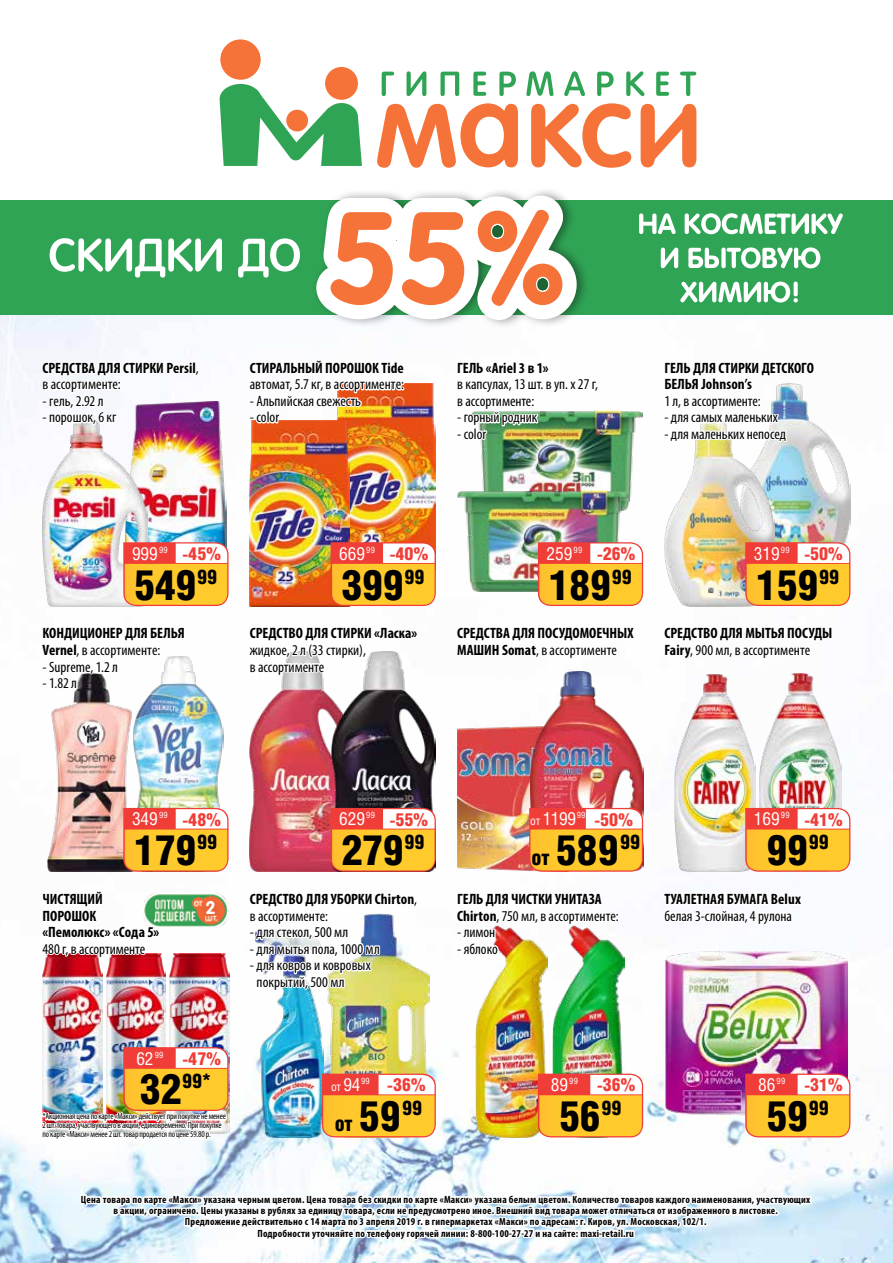
<style>
.page{position:relative;width:893px;height:1263px;background:#fff}
.page>*{position:absolute;margin:0;border:0;box-sizing:border-box;transform-origin:0 0}
.t1{font:900 42px "Helios Cond";letter-spacing:-.01em;color:#000}
.t2{font:900 21px "Helios Cond";color:#000}
.t3{font:900 20.1px "Helios Cond";color:#000}
.t4{font:900 18px "Helios Cond";color:#f13d37}
.t5{font:18px "Helios Cond C";color:#fff}
.t6{font:700 18px "Rotonda C";color:#fff}
.t7{font:700 condensed 15px/16.5px "Myriad Pro";color:#000}
.t8{font:condensed 15px/16.5px "Myriad Pro";color:#000}
.t9{font:700 condensed 10.5px/11.2px "Myriad Pro";letter-spacing:.02em;color:#000;text-align:center}
.t10{font:condensed 9px/9px "Myriad Pro";letter-spacing:-.02em;color:#000}
.s1{font-weight:400}
.s2{font-family:"Helios Cond C";font-weight:400;color:#fff}
.s3{font-size:42px}
.s4{font-family:"Helios Cond C";font-weight:400;font-size:12px;color:#fff}
.s5{font-family:"Helios Cond C";font-weight:400;font-size:12px}
.s6{font-size:12px}
.s7{font-size:12px;color:#f13d37}
.s8{font-family:"Helios Cond";font-weight:900;color:#f13d37}
.s9{font-size:21px}
.s10{font-size:21px;color:#fff}
</style>
<div class="page">
<img style="left:0;top:315px;width:893px;height:948px">
<svg style="left:219px;top:84px;width:143px;height:82px"></svg>
<div style="left:220px;top:39px;width:41px;height:41px;background:#f57238;border-radius:50%"></div>
<div style="left:325px;top:67px;width:33px;height:33px;background:#f57238;border-radius:50%"></div>
<svg style="left:377px;top:103px;width:319px;height:65px"></svg>
<svg style="left:382px;top:71px;width:314px;height:25px"></svg>
<div style="left:0;top:201px;width:893px;height:114px;background:#30a455"></div>
<svg style="left:661px;top:247px;width:159px;height:21px"></svg>
<svg style="left:639px;top:213px;width:204px;height:21px"></svg>
<img style="left:148px;top:466px;width:79px;height:70px">
<img style="left:170px;top:954px;width:60px;height:57px">
<img style="left:106px;top:971px;width:60px;height:40px">
<img style="left:43px;top:971px;width:59px;height:40px">
<img style="left:255px;top:1004px;width:68px;height:7px">
<img style="left:323px;top:1004px;width:107px;height:7px">
<img style="left:552px;top:961px;width:73px;height:50px">
<img style="left:475px;top:961px;width:73px;height:50px">
<img style="left:457px;top:726px;width:74px;height:75px">
<img style="left:531px;top:692px;width:112px;height:109px">
<img style="left:471px;top:411px;width:171px;height:100px">
<img style="left:457px;top:491px;width:171px;height:45px">
<img style="left:775px;top:384px;width:75px;height:152px">
<img style="left:664px;top:456px;width:111px;height:80px">
<img style="left:136px;top:699px;width:88px;height:109px">
<img style="left:48px;top:699px;width:88px;height:109px">
<img style="left:250px;top:689px;width:81px;height:112px">
<img style="left:331px;top:689px;width:105px;height:112px">
<svg style="left:663px;top:282px;width:153px;height:174px"></svg>
<img style="left:40px;top:808px;width:189px;height:163px">
<svg style="left:455px;top:536px;width:188px;height:156px"></svg>
<img style="left:43px;top:466px;width:105px;height:70px">
<img style="left:40px;top:536px;width:189px;height:163px">
<img style="left:760px;top:695px;width:81px;height:109px">
<img style="left:674px;top:695px;width:81px;height:109px">
<img style="left:662px;top:536px;width:188px;height:159px">
<img style="left:248px;top:801px;width:188px;height:203px">
<img style="left:350px;top:466px;width:86px;height:76px">
<img style="left:250px;top:466px;width:100px;height:76px">
<img style="left:246px;top:542px;width:190px;height:147px">
<img style="left:455px;top:801px;width:188px;height:160px">
<img style="left:665px;top:951px;width:183px;height:60px">
<svg style="left:662px;top:804px;width:188px;height:140px"></svg>
<img style="left:40px;top:1011px;width:810px;height:252px">
<img style="left:41px;top:190px;width:560px;height:276px">
<h3 class="t7" style="left:43px;top:359px;width:158px">СРЕДСТВА ДЛЯ СТИРКИ Persil<span class="s1">, в ассортименте:</span></h3>
<h3 class="t8" style="left:43px;top:392px;width:62px">- гель, 2.92 л</h3>
<h3 class="t8" style="left:43px;top:409px;width:76px">- порошок, 6 кг</h3>
<h3 class="t7" style="left:250px;top:359px;width:156px">СТИРАЛЬНЫЙ ПОРОШОК Tide</h3>
<h3 class="t8" style="left:250px;top:376px;width:156px">автомат, 5.7 кг, в ассортименте:</h3>
<h3 class="t8" style="left:250px;top:392px;width:113px">- Альпийская свежесть</h3>
<h3 class="t8" style="left:250px;top:409px;width:31px">- color</h3>
<h3 class="t7" style="left:457px;top:359px;width:93px">ГЕЛЬ «Ariel 3 в 1»</h3>
<h3 class="t8" style="left:457px;top:376px;width:143px">в капсулах, 13 шт. в уп. х 27 г, в ассортименте:</h3>
<h3 class="t8" style="left:457px;top:409px;width:82px">- горный родник</h3>
<h3 class="t8" style="left:457px;top:425px;width:31px">- color</h3>
<h3 class="t7" style="left:664px;top:359px;width:151px">ГЕЛЬ ДЛЯ СТИРКИ ДЕТСКОГО<br>БЕЛЬЯ Johnson’s</h3>
<h3 class="t8" style="left:664px;top:392px;width:98px">1 л, в ассортименте:</h3>
<h3 class="t8" style="left:664px;top:409px;width:115px">- для самых маленьких</h3>
<h3 class="t8" style="left:664px;top:425px;width:123px">- для маленьких непосед</h3>
<h3 class="t4" style="left:132px;top:543px;width:90px"><span class="s2">999</span><sup>99</sup> -45%</h3>
<h3 class="t4" style="left:339px;top:543px;width:90px"><span class="s2">669</span><sup>99</sup> -40%</h3>
<h3 class="t4" style="left:547px;top:543px;width:90px"><span class="s2">259</span><sup>99</sup> -26%</h3>
<h3 class="t4" style="left:754px;top:543px;width:90px"><span class="s2">319</span><sup>99</sup> -50%</h3>
<h1 class="t1" style="left:134px;top:561px;width:84px">549<sup>99</sup></h1>
<h1 class="t1" style="left:342px;top:561px;width:84px">399<sup>99</sup></h1>
<h1 class="t1" style="left:549px;top:561px;width:84px">189<sup>99</sup></h1>
<h1 class="t1" style="left:756px;top:561px;width:84px">159<sup>99</sup></h1>
<h3 class="t7" style="left:43px;top:625px;width:144px">КОНДИЦИОНЕР ДЛЯ БЕЛЬЯ<br>Vernel<span class="s1">, в ассортименте:</span></h3>
<h3 class="t8" style="left:43px;top:658px;width:77px">- Supreme, 1.2 л</h3>
<h3 class="t8" style="left:43px;top:675px;width:36px">- 1.82 л</h3>
<h3 class="t7" style="left:250px;top:625px;width:169px">СРЕДСТВО ДЛЯ СТИРКИ «Ласка»</h3>
<h3 class="t8" style="left:250px;top:642px;width:118px">жидкое, 2 л (33 стирки), в ассортименте</h3>
<h3 class="t7" style="left:457px;top:625px;width:178px">СРЕДСТВА ДЛЯ ПОСУДОМОЕЧНЫХ<br>МАШИН Somat<span class="s1">, в ассортименте</span></h3>
<h3 class="t7" style="left:664px;top:625px;width:170px">СРЕДСТВО ДЛЯ МЫТЬЯ ПОСУДЫ<br>Fairy<span class="s1">, 900 мл, в ассортименте</span></h3>
<h3 class="t4" style="left:132px;top:809px;width:90px"><span class="s2">349</span><sup>99</sup> -48%</h3>
<h3 class="t4" style="left:339px;top:809px;width:90px"><span class="s2">629</span><sup>99</sup> -55%</h3>
<h1 class="t1" style="left:134px;top:826px;width:84px">179<sup>99</sup></h1>
<h1 class="t1" style="left:342px;top:826px;width:84px">279<sup>99</sup></h1>
<h3 class="t7" style="left:43px;top:891px;width:118px">ЧИСТЯЩИЙ<br>ПОРОШОК «Пемолюкс» «Сода 5»</h3>
<h3 class="t8" style="left:43px;top:940px;width:104px">480 г, в ассортименте</h3>
<h3 class="t6" style="left:205px;top:897px;width:12px">2</h3>
<h3 class="t7" style="left:250px;top:891px;width:169px">СРЕДСТВО ДЛЯ УБОРКИ Chirton<span class="s1">, в ассортименте:</span></h3>
<h3 class="t8" style="left:250px;top:924px;width:100px">- для стекол, 500 мл</h3>
<h3 class="t8" style="left:250px;top:940px;width:131px">- для мытья пола, 1000 мл</h3>
<h3 class="t8" style="left:257px;top:957px;width:116px;text-indent:-7px">- для ковров и ковровых покрытий, 500 мл</h3>
<h3 class="t4" style="left:136px;top:1048px;width:86px"><span class="s2">62</span><sup>99</sup> -47%</h3>
<h3 class="t3" style="left:140px;top:1070px;width:73px"><span class="s3">32</span>99*</h3>
<p class="t10" style="left:43px;top:1112px;width:185px">*Акционная цена по карте «Макси» действует при покупке не менее<br>2 шт. товара, участвующего в акции, единовременно. При покупке по карте «Макси» менее 2 шт. товар продается по цене 59.80 р.</p>
<h3 class="t4" style="left:331px;top:1074px;width:96px"><span class="s4">от</span><span class="s5">.</span><span class="s2">94</span><sup>99</sup> -36%</h3>
<h2 class="t2" style="left:335px;top:1111px;width:89px">от<sup>.</sup><span class="s3">59</span><sup>99</sup></h2>
<h3 class="t5" style="left:530px;top:808px;width:104px"><span class="s6">от</span><span class="s7">.</span>1199<sup>99</sup> <span class="s8">-50%</span></h3>
<h3 class="t4" style="left:754px;top:809px;width:90px"><span class="s2">169</span><sup>99</sup> -41%</h3>
<h1 class="t1" style="left:532px;top:826px;width:110px"><span class="s9">от</span><span class="s10">.</span>589<sup>99</sup></h1>
<h1 class="t1" style="left:766px;top:826px;width:64px">99<sup>99</sup></h1>
<h3 class="t7" style="left:457px;top:891px;width:163px">ГЕЛЬ ДЛЯ ЧИСТКИ УНИТАЗА<br>Chirton<span class="s1">, 750 мл, в ассортименте:</span></h3>
<h3 class="t8" style="left:457px;top:924px;width:40px">- лимон</h3>
<h3 class="t8" style="left:457px;top:940px;width:42px">- яблоко</h3>
<h3 class="t7" style="left:664px;top:891px;width:138px">ТУАЛЕТНАЯ БУМАГА Belux</h3>
<h3 class="t8" style="left:664px;top:907px;width:129px">белая 3-слойная, 4 рулона</h3>
<h3 class="t4" style="left:551px;top:1074px;width:86px"><span class="s2">89</span><sup>99</sup> -36%</h3>
<h1 class="t1" style="left:559px;top:1092px;width:64px">56<sup>99</sup></h1>
<h3 class="t4" style="left:758px;top:1074px;width:86px"><span class="s2">86</span><sup>99</sup> -31%</h3>
<h1 class="t1" style="left:766px;top:1092px;width:64px">59<sup>99</sup></h1>
<p class="t9" style="left:81px;top:1193px;width:731px">Цена товара по карте «Макси» указана черным цветом. Цена товара без скидки по карте «Макси» указана белым цветом. Количество товаров каждого наименования, участвующих в акции, ограничено. Цены указаны в рублях за единицу товара, если не предусмотрено иное. Внешний вид товара может отличаться от изображенного в листовке.<br>Предложение действительно с 14 марта по 3 апреля 2019 г. в гипермаркетах «Макси» по адресам: г. Киров, ул. Московская, 102/1.<br>Подробности уточняйте по телефону горячей линии: 8-800-100-27-27 и на сайте: maxi-retail.ru</p>
</div>
